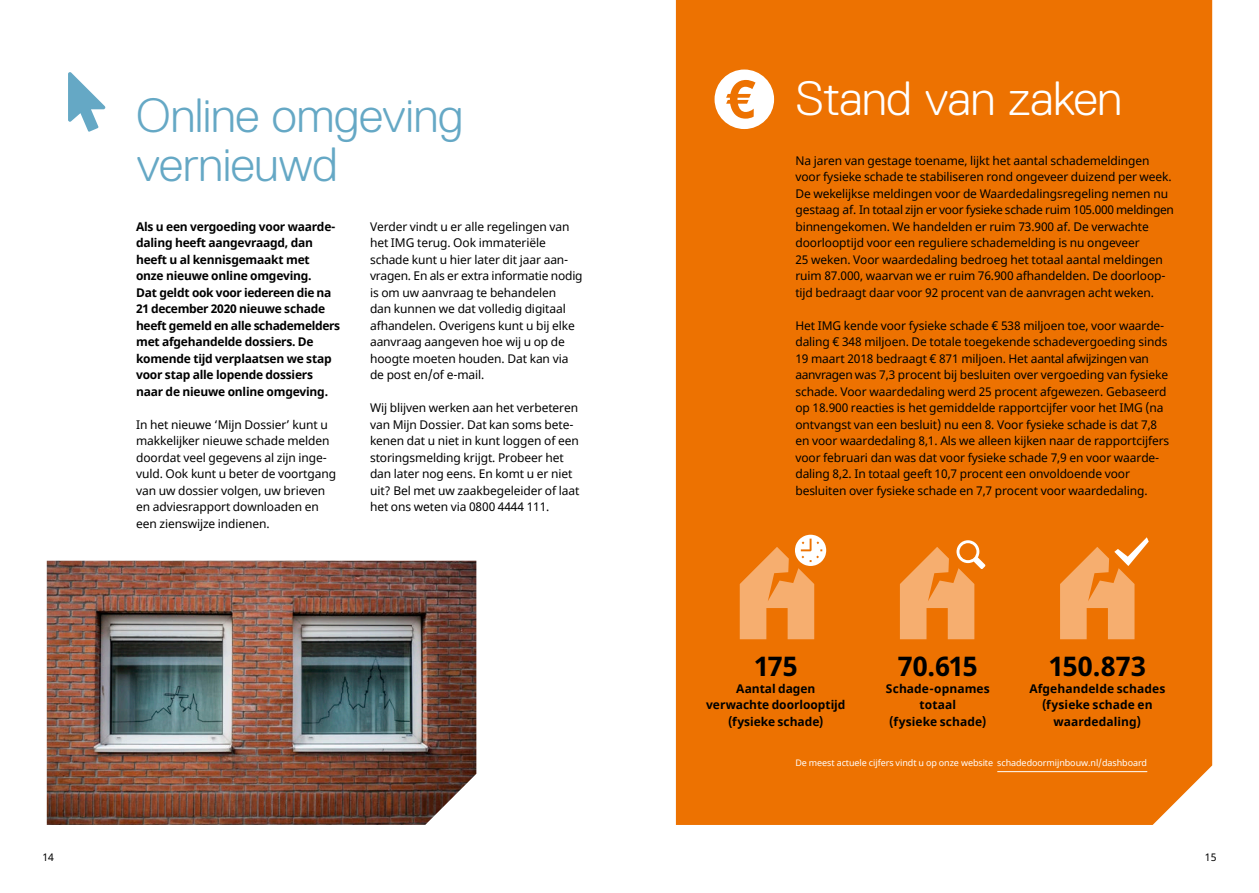
<style>
.page{position:relative;width:1259px;height:893px;background:#fff}
.page>*{position:absolute;margin:0;border:0;box-sizing:border-box;transform-origin:0 0}
.t1{font:300 48px/49.5px "Replica";letter-spacing:-.01em;color:#65a8c5}
.t2{font:300 48px "Replica";letter-spacing:-.01em;color:#fff}
.t3{font:700 27px "Noto Sans";letter-spacing:-.005em;color:#000}
.t4{font:12px/16.5px "Noto Sans";letter-spacing:-.01em;color:#000}
.t5{font:700 12px/16.5px "Noto Sans";letter-spacing:-.02em;color:#000;text-align:center}
.t6{font:700 12px/16.5px "Noto Sans";letter-spacing:.005em;color:#000;text-align:center}
.t7{font:10.5px "Noto Sans";color:#000}
.t8{font:9px "Noto Sans";letter-spacing:-.01em;color:#fff}
</style>
<div class="page">
<img style="left:47px;top:561px;width:429px;height:264px">
<div style="left:676px;top:0;width:536px;height:825px;background:#ed7201"></div>
<svg style="left:68px;top:72px;width:37px;height:60px"></svg>
<svg style="left:714px;top:70px;width:60px;height:59px"></svg>
<hr style="left:997px;top:771px;width:150px;height:1px;background:#fff">
<svg style="left:900px;top:540px;width:85px;height:99px;background:#f29542"></svg>
<svg style="left:1060px;top:537px;width:88px;height:102px;background:#f1943f"></svg>
<svg style="left:740px;top:535px;width:86px;height:104px;background:#f29a4b"></svg>
<h1 class="t1" style="left:136px;top:90px;width:329px">Online omgeving vernieuwd</h1>
<p class="t5" style="left:136px;top:218px;width:206px;text-align:left">Als u een vergoeding voor waarde&shy;daling heeft aangevraagd, dan heeft u al kennisgemaakt met onze nieuwe online omgeving.<br>Dat geldt ook voor iedereen die na<br>21 december 2020 nieuwe schade heeft gemeld en alle schademelders met afgehandelde dossiers. De komende tijd verplaatsen we stap voor stap alle lopende dossiers naar de nieuwe online omgeving.</p>
<p class="t4" style="left:136px;top:416px;width:201px">In het nieuwe ‘Mijn Dossier’ kunt u makkelijker nieuwe schade melden doordat veel gegevens al zijn inge&shy;vuld. Ook kunt u beter de voortgang van uw dossier volgen, uw brieven en adviesrapport downloaden en een zienswijze indienen.</p>
<p class="t4" style="left:370px;top:218px;width:214px">Verder vindt u er alle regelingen van het IMG terug. Ook immateriële schade kunt u hier later dit jaar aan&shy;vragen. En als er extra informatie nodig is om uw aanvraag te behandelen<br>dan kunnen we dat volledig digitaal afhandelen. Overigens kunt u bij elke aanvraag aangeven hoe wij u op de hoogte moeten houden. Dat kan via de post en/of e-mail.</p>
<p class="t4" style="left:370px;top:400px;width:211px">Wij blijven werken aan het verbeteren van Mijn Dossier. Dat kan soms bete&shy;kenen dat u niet in kunt loggen of een storingsmelding krijgt. Probeer het dan later nog eens. En komt u er niet uit? Bel met uw zaakbegeleider of laat het ons weten via 0800 4444 111.</p>
<h1 class="t2" style="left:795px;top:72px;width:328px">Stand van zaken</h1>
<p class="t4" style="left:795px;top:152px;width:380px">Na jaren van gestage toename, lijkt het aantal schademeldingen voor fysieke schade te stabiliseren rond ongeveer duizend per week.<br>De wekelijkse meldingen voor de Waardedalingsregeling nemen nu gestaag af. In totaal zijn er voor fysieke schade ruim 105.000 meldingen binnengekomen. We handelden er ruim 73.900 af. De verwachte doorlooptijd voor een reguliere schademelding is nu ongeveer<br>25 weken. Voor waardedaling bedroeg het totaal aantal meldingen ruim 87.000, waarvan we er ruim 76.900 afhandelden. De doorloop&shy;tijd bedraagt daar voor 92 procent van de aanvragen acht weken.</p>
<p class="t4" style="left:795px;top:317px;width:375px">Het IMG kende voor fysieke schade € 538 miljoen toe, voor waarde&shy;daling € 348 miljoen. De totale toegekende schadevergoeding sinds 19 maart 2018 bedraagt € 871 miljoen. Het aantal afwijzingen van aanvragen was 7,3 procent bij besluiten over vergoeding van fysieke schade. Voor waardedaling werd 25 procent afgewezen. Gebaseerd op 18.900 reacties is het gemiddelde rapportcijfer voor het IMG (na ontvangst van een besluit) nu een 8. Voor fysieke schade is dat 7,8 en voor waardedaling 8,1. Als we alleen kijken naar de rapportcijfers voor februari dan was dat voor fysieke schade 7,9 en voor waarde&shy;daling 8,2. In totaal geeft 10,7 procent een onvoldoende voor besluiten over fysieke schade en 7,7 procent voor waardedaling.</p>
<h2 class="t3" style="left:1048px;top:647px;width:99px">150.873</h2>
<p class="t6" style="left:1029px;top:680px;width:137px">Afgehandelde schades (fysieke schade en waardedaling)</p>
<p class="t8" style="left:795px;top:756px;width:353px">De meest actuele cijfers vindt u op onze website schadedoormijnbouw.nl/dashboard</p>
<h2 class="t3" style="left:898px;top:647px;width:81px">70.615</h2>
<p class="t6" style="left:886px;top:680px;width:105px">Schade-opnames totaal<br>(fysieke schade)</p>
<h2 class="t3" style="left:754px;top:647px;width:45px">175</h2>
<p class="t5" style="left:706px;top:680px;width:141px">Aantal dagen verwachte doorlooptijd (fysieke schade)</p>
<p class="t7" style="left:43px;top:850px;width:13px">14</p>
<p class="t7" style="left:1205px;top:850px;width:13px">15</p>
</div>
